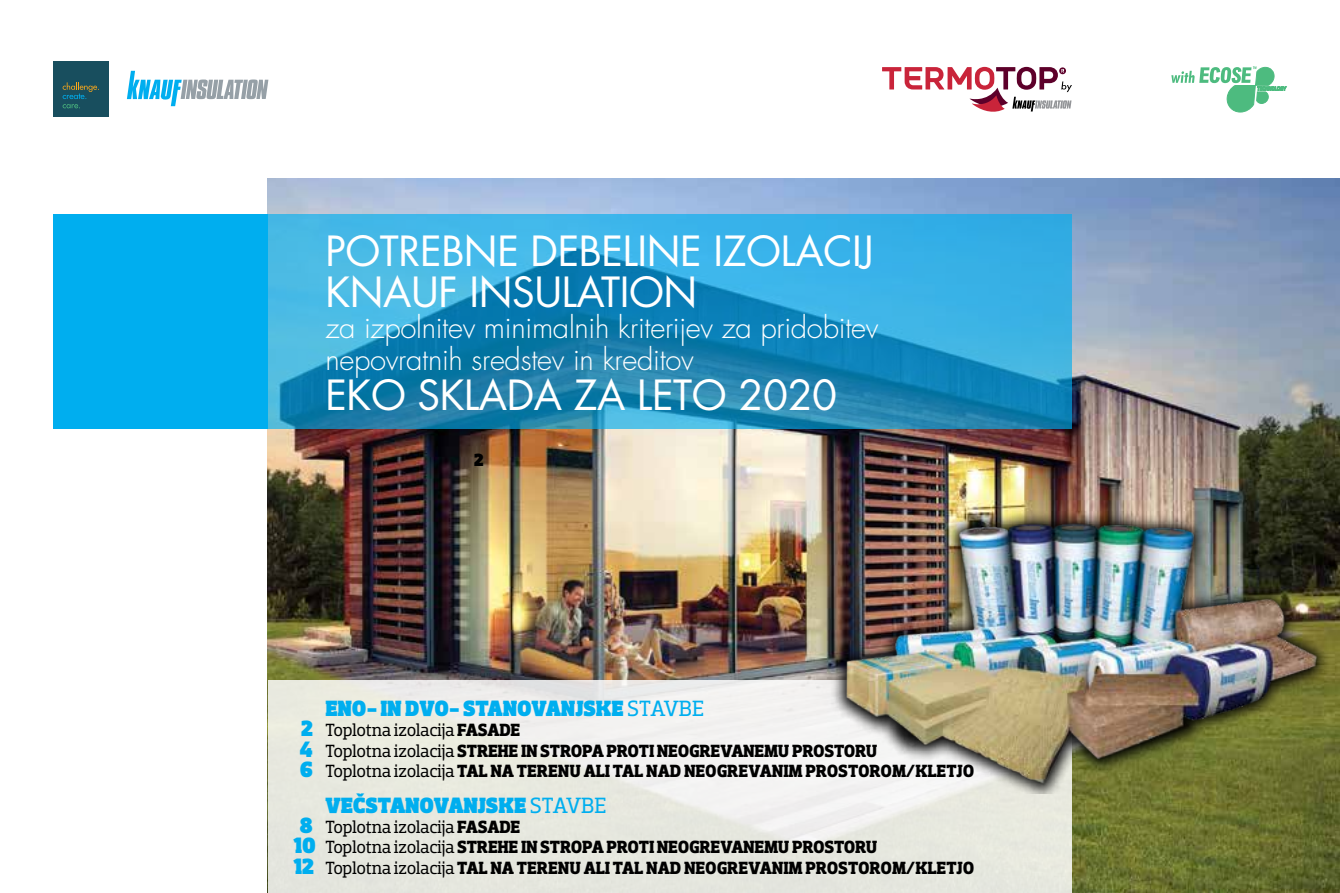
<style>
.page{position:relative;width:1340px;height:893px;background:#fff}
.page>*{position:absolute;margin:0;border:0;box-sizing:border-box;transform-origin:0 0}
.t1{font:40.5px/40.5px "Futura KNAUF";letter-spacing:-.01em;color:#fff}
.t2{font:300 29.25px/31.5px "Futura KNAUF";letter-spacing:-.01em;color:#fff}
.t3{font:900 22.5px "Dobra Slab";letter-spacing:-.01em;color:#00aeef}
.t4{font:700 18px/20.2px "Dobra Slab";letter-spacing:-.01em;color:#000}
.t5{font:900 18px "Dobra Slab";color:#000}
.s1{font-weight:400}
.s2{font-weight:900;font-size:22.5px;color:#00aeef}
</style>
<div class="page">
<img style="left:268px;top:179px;width:1071px;height:714px">
<svg style="left:882px;top:67px;width:189px;height:45px"></svg>
<svg style="left:1171px;top:66px;width:115px;height:46px"></svg>
<svg style="left:127px;top:71px;width:141px;height:35px"></svg>
<div style="left:54px;top:62px;width:55px;height:55px;background:#184e5e"></div>
<svg style="left:63px;top:82px;width:36px;height:26px"></svg>
<svg style="left:268px;top:214px;width:803px;height:215px;background:#2999ca"></svg>
<div style="left:54px;top:214px;width:214px;height:215px;background:#00aeef"></div>
<svg style="left:268px;top:681px;width:803px;height:212px;fill:#e8e9df"></svg>
<img style="left:826px;top:499px;width:513px;height:295px">
<h1 class="t1" style="left:325px;top:231px;width:550px">POTREBNE DEBELINE IZOLACIJ<br>KNAUF INSULATION</h1>
<h2 class="t2" style="left:325px;top:313px;width:554px">za izpolnitev minimalnih kriterijev za pridobitev nepovratnih sredstev in kreditov</h2>
<h1 class="t1" style="left:325px;top:375px;width:513px">EKO SKLADA ZA LETO 2020</h1>
<p class="t5" style="left:474px;top:449px;width:11px">2</p>
<p class="t3" style="left:325px;top:695px;width:380px">ENO- IN DVO- STANOVANJSKE <span class="s1">STAVBE</span></p>
<p class="t4" style="left:299px;top:720px;width:676px"><span class="s2">2</span> <span class="s1">Toplotna izolacija</span> FASADE<br><span class="s2">4</span> <span class="s1">Toplotna izolacija</span> STREHE IN STROPA PROTI NEOGREVANEMU PROSTORU<br><span class="s2">6</span> <span class="s1">Toplotna izolacija</span> TAL NA TERENU ALI TAL NAD NEOGREVANIM PROSTOROM/KLETJO</p>
<p class="t3" style="left:325px;top:792px;width:283px">VEČSTANOVANJSKE <span class="s1">STAVBE</span></p>
<p class="t4" style="left:293px;top:817px;width:682px;text-indent:6px"><span class="s2">8</span> <span class="s1">Toplotna izolacija</span> FASADE<br><span class="s2">10</span> <span class="s1">Toplotna izolacija</span> STREHE IN STROPA PROTI NEOGREVANEMU PROSTORU<br><span class="s2">12</span> <span class="s1">Toplotna izolacija</span> TAL NA TERENU ALI TAL NAD NEOGREVANIM PROSTOROM/KLETJO</p>
</div>
